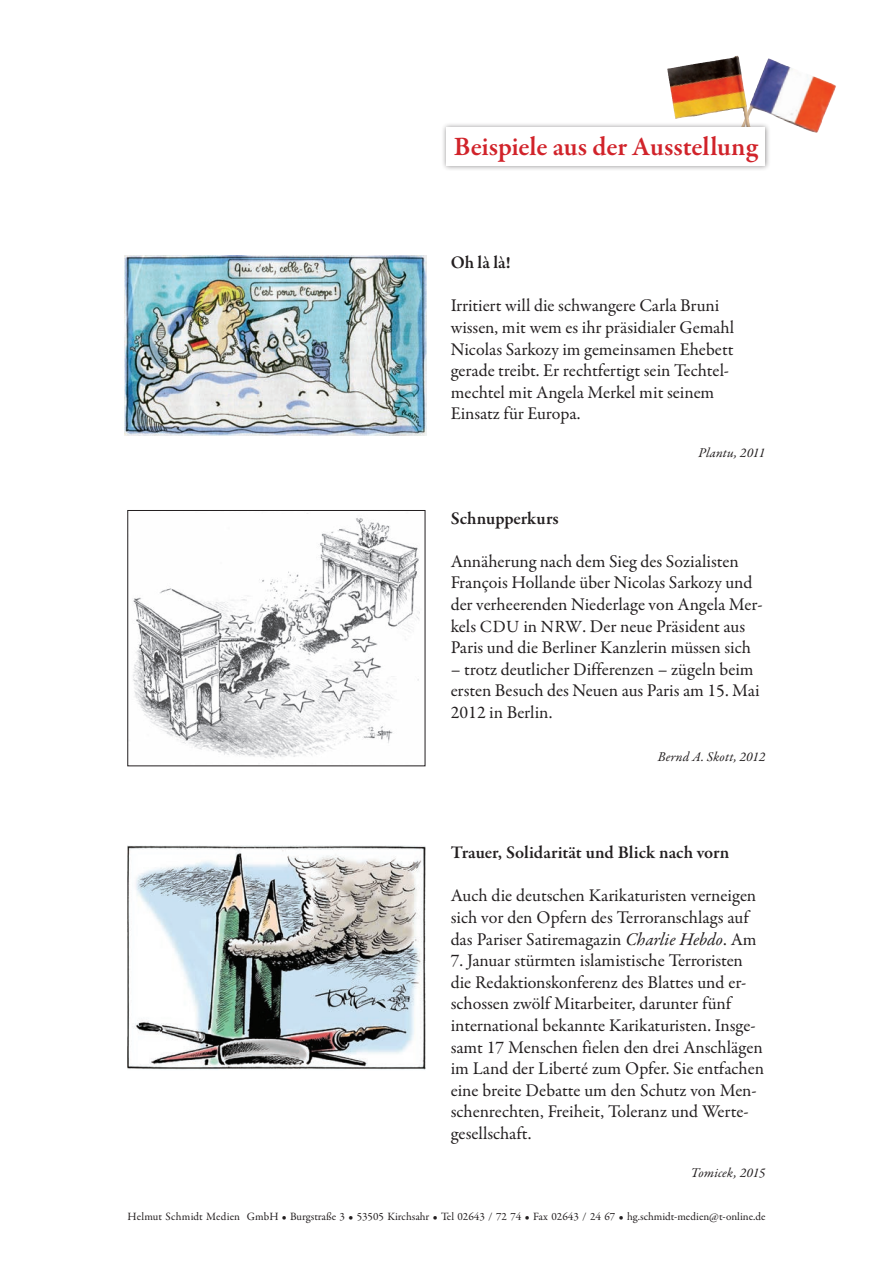
<style>
.page{position:relative;width:893px;height:1263px;background:#fff}
.page>*{position:absolute;margin:0;border:0;box-sizing:border-box;transform-origin:0 0}
.t1{font:600 27px "Garamond Premr Pro";letter-spacing:-.005em;color:#d1232a}
.t2{font:18px/21.6px "Garamond Premr Pro";letter-spacing:-.005em;color:#231f20}
.t3{font:600 18px "Garamond Premr Pro";color:#231f20}
.t4{font:italic 13.5px "Garamond Premr Pro";letter-spacing:.01em;color:#231f20}
.t5{font:11.25px "Garamond Premr Pro";color:#231f20}
.s1{font-size:17.25px}
.s2{font-style:italic}
</style>
<div class="page">
<img style="left:738px;top:58px;width:31px;height:64px">
<img style="left:695px;top:56px;width:40px;height:8px">
<div style="left:441px;top:122px;width:330px;height:50px;background:#231f20;opacity:.5"></div>
<div style="left:446px;top:128px;width:319px;height:38px;background:#fff"></div>
<img style="left:125px;top:255px;width:302px;height:180px">
<img style="left:128px;top:845px;width:297px;height:225px">
<img style="left:132px;top:513px;width:288px;height:246px">
<h1 class="t1" style="left:454px;top:131px;width:306px">Beispiele aus der Ausstellung</h1>
<p class="t3" style="left:451px;top:252px;width:62px">Oh là là!</p>
<p class="t2" style="left:451px;top:295px;width:285px">Irritiert will die schwangere Carla Bruni wissen, mit wem es ihr präsidialer Gemahl Nicolas Sarkozy im gemeinsamen Ehebett gerade treibt. Er rechtfertigt sein Techtel&shy;mechtel mit Angela Merkel mit seinem Einsatz für Europa.</p>
<p class="t4" style="left:698px;top:444px;width:68px">Plantu, 2011</p>
<p class="t3" style="left:451px;top:507px;width:110px">Schnupperkurs</p>
<p class="t2" style="left:451px;top:551px;width:313px">Annäherung nach dem Sieg des Sozialisten François Hollande über Nicolas Sarkozy und der verheerenden Niederlage von Angela Mer&shy;kels <span class="s1">CDU</span> in <span class="s1">NRW</span>. Der neue Präsident aus Paris und die Berliner Kanzlerin müssen sich</p>
<p class="t2" style="left:451px;top:659px;width:310px">– trotz deutlicher Differenzen – zügeln beim ersten Besuch des Neuen aus Paris am 15. Mai<br>2012 in Berlin.</p>
<p class="t4" style="left:658px;top:748px;width:109px">Bernd A. Skott, 2012</p>
<p class="t3" style="left:451px;top:842px;width:280px">Trauer, Solidarität und Blick nach vorn</p>
<p class="t2" style="left:451px;top:885px;width:307px">Auch die deutschen Karikaturisten verneigen sich vor den Opfern des Terroranschlags auf das Pariser Satiremagazin <span class="s2">Charlie Hebdo</span>. Am</p>
<p class="t2" style="left:451px;top:950px;width:315px">7. Januar stürmten islamistische Terroristen die Redaktionskonferenz des Blattes und er-- schossen zwölf Mitarbeiter, darunter fünf international bekannte Karikaturisten. Insge&shy;samt 17 Menschen fielen den drei Anschlägen im Land der Liberté zum Opfer. Sie entfachen eine breite Debatte um den Schutz von Men&shy;schenrechten, Freiheit, Toleranz und Werte&shy;gesellschaft.</p>
<p class="t4" style="left:691px;top:1164px;width:76px">Tomicek, 2015</p>
<p class="t5" style="left:128px;top:1210px;width:639px">Helmut Schmidt Medien GmbH • Burgstraße 3 • 53505 Kirchsahr • Tel 02643 / 72 74 • Fax 02643 / 24 67 • hg.schmidt-medien@t-online.de</p>
</div>
